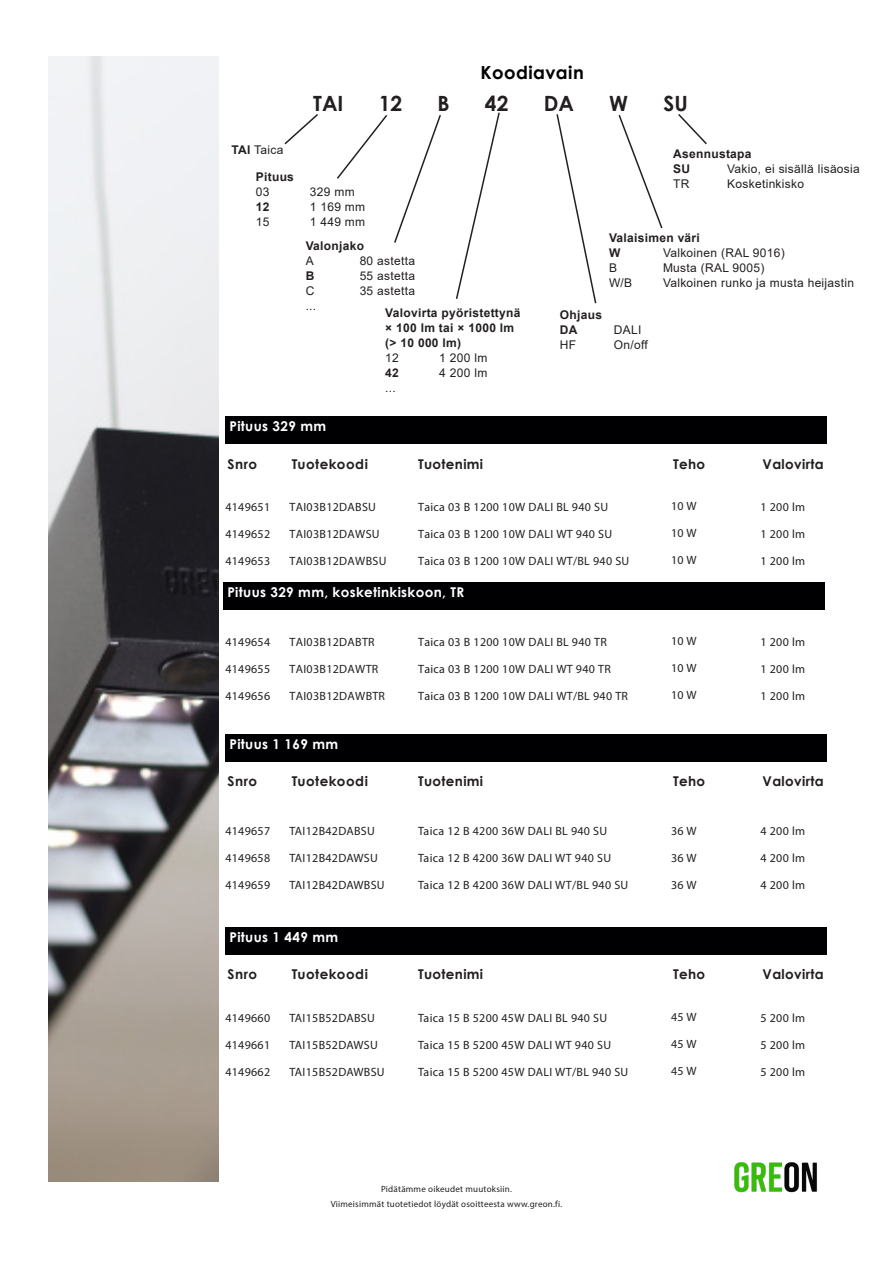
<style>
.page{position:relative;width:893px;height:1263px;background:#fff}
.page>*{position:absolute;margin:0;border:0;box-sizing:border-box;transform-origin:0 0}
.t1{font:700 21px "Century Gothic";color:#231f20}
.t2{font:700 18px "Century Gothic";letter-spacing:.025em;color:#000}
.Peruskappale{font:700 13.5px "Century Gothic";letter-spacing:.025em;color:#231f20}
.t3{font:700 13.5px "Century Gothic";letter-spacing:.025em;color:#fff}
.Peruskappale-2{font:12px "Myriad Pro";letter-spacing:.025em;color:#231f20}
.t4{font:12px "Arial";letter-spacing:.025em;color:#231f20}
.t5{font:700 12px/15px "Arial";letter-spacing:.025em;color:#231f20}
.Peruskappale-3{font:9px "Myriad Pro";letter-spacing:.025em;color:#231f20}
.s1{font-weight:700}
</style>
<div class="page">
<img style="left:734px;top:1162px;width:83px;height:31px">
<div style="left:225px;top:417px;width:602px;height:27px;background:#000003"></div>
<img style="left:48px;top:56px;width:170px;height:1125px">
<div style="left:225px;top:734px;width:602px;height:27px;background:#000003"></div>
<div style="left:225px;top:927px;width:602px;height:27px;background:#000003"></div>
<div style="left:223px;top:583px;width:602px;height:27px;background:#000003"></div>
<svg style="left:284px;top:114px;width:34px;height:31px"></svg>
<svg style="left:678px;top:114px;width:29px;height:31px"></svg>
<svg style="left:337px;top:115px;width:104px;height:128px"></svg>
<svg style="left:455px;top:112px;width:45px;height:187px"></svg>
<svg style="left:618px;top:115px;width:45px;height:114px"></svg>
<svg style="left:556px;top:114px;width:41px;height:190px"></svg>
<p class="t2" style="left:480px;top:59px;width:105px">Koodiavain</p>
<p class="t1" style="left:313px;top:88px;width:32px">TAI</p>
<p class="t1" style="left:379px;top:88px;width:25px">12</p>
<p class="t1" style="left:437px;top:88px;width:14px">B</p>
<p class="t1" style="left:485px;top:88px;width:25px">42</p>
<p class="t1" style="left:544px;top:88px;width:32px">DA</p>
<p class="t1" style="left:609px;top:88px;width:20px">W</p>
<p class="t1" style="left:663px;top:88px;width:26px">SU</p>
<p class="t4" style="left:232px;top:141px;width:53px"><span class="s1">TAI</span> Taica</p>
<p class="t5" style="left:256px;top:170px;width:40px">Pituus</p>
<p class="t4" style="left:256px;top:184px;width:15px">03</p>
<p class="t4" style="left:310px;top:184px;width:46px">329 mm</p>
<p class="t5" style="left:256px;top:200px;width:15px">12</p>
<p class="t4" style="left:310px;top:199px;width:57px">1 169 mm</p>
<p class="t4" style="left:256px;top:214px;width:15px">15</p>
<p class="t4" style="left:310px;top:214px;width:57px">1 449 mm</p>
<p class="t5" style="left:306px;top:238px;width:60px">Valonjako</p>
<p class="t4" style="left:306px;top:252px;width:10px">A</p>
<p class="t4" style="left:360px;top:252px;width:57px">80 astetta</p>
<p class="t5" style="left:306px;top:268px;width:10px">B</p>
<p class="t4" style="left:360px;top:267px;width:57px">55 astetta</p>
<p class="t4" style="left:306px;top:282px;width:10px">C</p>
<p class="t4" style="left:360px;top:282px;width:57px">35 astetta</p>
<p class="t4" style="left:306px;top:297px;width:12px">...</p>
<p class="t5" style="left:385px;top:305px;width:137px">Valovirta pyöristettynä × 100 lm tai × 1000 lm (&gt; 10 000 lm)</p>
<p class="t4" style="left:385px;top:349px;width:15px">12</p>
<p class="t4" style="left:439px;top:349px;width:50px">1 200 lm</p>
<p class="t5" style="left:385px;top:365px;width:15px">42</p>
<p class="t4" style="left:439px;top:364px;width:50px">4 200 lm</p>
<p class="t4" style="left:385px;top:379px;width:12px">...</p>
<p class="t3" style="left:229px;top:416px;width:98px">Pituus 329 mm</p>
<p class="t5" style="left:673px;top:147px;width:80px">Asennustapa</p>
<p class="t5" style="left:673px;top:162px;width:18px">SU</p>
<p class="t4" style="left:727px;top:161px;width:134px">Vakio, ei sisällä lisäosia</p>
<p class="t4" style="left:673px;top:176px;width:18px">TR</p>
<p class="t4" style="left:727px;top:176px;width:78px">Kosketinkisko</p>
<p class="t5" style="left:609px;top:230px;width:92px">Valaisimen väri</p>
<p class="t5" style="left:609px;top:245px;width:13px">W</p>
<p class="t4" style="left:663px;top:244px;width:123px">Valkoinen (RAL 9016)</p>
<p class="t4" style="left:609px;top:259px;width:10px">B</p>
<p class="t4" style="left:663px;top:259px;width:103px">Musta (RAL 9005)</p>
<p class="t4" style="left:609px;top:274px;width:25px">W/B</p>
<p class="t4" style="left:663px;top:274px;width:193px">Valkoinen runko ja musta heijastin</p>
<p class="t5" style="left:560px;top:308px;width:44px">Ohjaus</p>
<p class="t5" style="left:560px;top:323px;width:19px">DA</p>
<p class="t4" style="left:614px;top:322px;width:29px">DALI</p>
<p class="t4" style="left:560px;top:337px;width:18px">HF</p>
<p class="t4" style="left:614px;top:337px;width:35px">On/off</p>
<p class="Peruskappale" style="left:227px;top:454px;width:31px">Snro</p>
<p class="Peruskappale-2" style="left:225px;top:500px;width:46px">4149651</p>
<p class="Peruskappale-2" style="left:225px;top:527px;width:46px">4149652</p>
<p class="Peruskappale-2" style="left:225px;top:554px;width:46px">4149653</p>
<p class="Peruskappale" style="left:292px;top:454px;width:78px">Tuotekoodi</p>
<p class="Peruskappale" style="left:763px;top:454px;width:63px">Valovirta</p>
<p class="Peruskappale-2" style="left:418px;top:500px;width:192px">Taica 03 B 1200 10W DALI BL 940 SU</p>
<p class="Peruskappale-2" style="left:418px;top:527px;width:196px">Taica 03 B 1200 10W DALI WT 940 SU</p>
<p class="Peruskappale-2" style="left:418px;top:554px;width:213px">Taica 03 B 1200 10W DALI WT/BL 940 SU</p>
<p class="Peruskappale" style="left:418px;top:454px;width:67px">Tuotenimi</p>
<p class="Peruskappale" style="left:673px;top:454px;width:34px">Teho</p>
<p class="Peruskappale-2" style="left:671px;top:499px;width:27px">10 W</p>
<p class="Peruskappale-2" style="left:671px;top:526px;width:27px">10 W</p>
<p class="Peruskappale-2" style="left:671px;top:553px;width:27px">10 W</p>
<p class="Peruskappale-2" style="left:760px;top:500px;width:46px">1 200 lm</p>
<p class="Peruskappale-2" style="left:760px;top:527px;width:46px">1 200 lm</p>
<p class="Peruskappale-2" style="left:760px;top:554px;width:46px">1 200 lm</p>
<p class="Peruskappale-2" style="left:290px;top:500px;width:88px">TAI03B12DABSU</p>
<p class="Peruskappale-2" style="left:290px;top:527px;width:92px">TAI03B12DAWSU</p>
<p class="Peruskappale-2" style="left:290px;top:554px;width:98px">TAI03B12DAWBSU</p>
<p class="t3" style="left:227px;top:582px;width:238px">Pituus 329 mm, kosketinkiskoon, TR</p>
<p class="Peruskappale-2" style="left:225px;top:635px;width:46px">4149654</p>
<p class="Peruskappale-2" style="left:225px;top:662px;width:46px">4149655</p>
<p class="Peruskappale-2" style="left:225px;top:689px;width:46px">4149656</p>
<p class="Peruskappale-2" style="left:290px;top:635px;width:87px">TAI03B12DABTR</p>
<p class="Peruskappale-2" style="left:290px;top:662px;width:90px">TAI03B12DAWTR</p>
<p class="Peruskappale-2" style="left:290px;top:689px;width:97px">TAI03B12DAWBTR</p>
<p class="t3" style="left:229px;top:734px;width:110px">Pituus 1 169 mm</p>
<p class="Peruskappale-2" style="left:418px;top:635px;width:190px">Taica 03 B 1200 10W DALI BL 940 TR</p>
<p class="Peruskappale-2" style="left:418px;top:662px;width:194px">Taica 03 B 1200 10W DALI WT 940 TR</p>
<p class="Peruskappale-2" style="left:418px;top:689px;width:211px">Taica 03 B 1200 10W DALI WT/BL 940 TR</p>
<p class="Peruskappale-2" style="left:671px;top:634px;width:27px">10 W</p>
<p class="Peruskappale-2" style="left:671px;top:661px;width:27px">10 W</p>
<p class="Peruskappale-2" style="left:671px;top:688px;width:27px">10 W</p>
<p class="Peruskappale-2" style="left:760px;top:635px;width:46px">1 200 lm</p>
<p class="Peruskappale-2" style="left:760px;top:662px;width:46px">1 200 lm</p>
<p class="Peruskappale-2" style="left:760px;top:689px;width:46px">1 200 lm</p>
<p class="Peruskappale" style="left:227px;top:771px;width:31px">Snro</p>
<p class="Peruskappale-2" style="left:225px;top:824px;width:46px">4149657</p>
<p class="Peruskappale-2" style="left:225px;top:851px;width:46px">4149658</p>
<p class="Peruskappale-2" style="left:225px;top:878px;width:46px">4149659</p>
<p class="Peruskappale" style="left:292px;top:771px;width:78px">Tuotekoodi</p>
<p class="Peruskappale" style="left:763px;top:771px;width:63px">Valovirta</p>
<p class="Peruskappale" style="left:418px;top:771px;width:67px">Tuotenimi</p>
<p class="Peruskappale" style="left:673px;top:771px;width:34px">Teho</p>
<p class="Peruskappale-2" style="left:290px;top:824px;width:87px">TAI12B42DABSU</p>
<p class="Peruskappale-2" style="left:290px;top:851px;width:90px">TAI12B42DAWSU</p>
<p class="Peruskappale-2" style="left:290px;top:878px;width:97px">TAI12B42DAWBSU</p>
<p class="Peruskappale-2" style="left:418px;top:824px;width:191px">Taica 12 B 4200 36W DALI BL 940 SU</p>
<p class="Peruskappale-2" style="left:418px;top:851px;width:195px">Taica 12 B 4200 36W DALI WT 940 SU</p>
<p class="Peruskappale-2" style="left:418px;top:878px;width:212px">Taica 12 B 4200 36W DALI WT/BL 940 SU</p>
<p class="Peruskappale-2" style="left:671px;top:824px;width:27px">36 W</p>
<p class="Peruskappale-2" style="left:671px;top:851px;width:27px">36 W</p>
<p class="Peruskappale-2" style="left:671px;top:878px;width:27px">36 W</p>
<p class="Peruskappale-2" style="left:760px;top:824px;width:46px">4 200 lm</p>
<p class="Peruskappale-2" style="left:760px;top:851px;width:46px">4 200 lm</p>
<p class="Peruskappale-2" style="left:760px;top:878px;width:46px">4 200 lm</p>
<p class="t3" style="left:229px;top:927px;width:110px">Pituus 1 449 mm</p>
<p class="Peruskappale" style="left:227px;top:964px;width:31px">Snro</p>
<p class="Peruskappale-2" style="left:225px;top:1010px;width:46px">4149660</p>
<p class="Peruskappale-2" style="left:225px;top:1037px;width:46px">4149661</p>
<p class="Peruskappale-2" style="left:225px;top:1064px;width:46px">4149662</p>
<p class="Peruskappale" style="left:292px;top:964px;width:78px">Tuotekoodi</p>
<p class="Peruskappale" style="left:763px;top:964px;width:63px">Valovirta</p>
<p class="Peruskappale-2" style="left:418px;top:1010px;width:191px">Taica 15 B 5200 45W DALI BL 940 SU</p>
<p class="Peruskappale-2" style="left:418px;top:1037px;width:195px">Taica 15 B 5200 45W DALI WT 940 SU</p>
<p class="Peruskappale-2" style="left:418px;top:1064px;width:212px">Taica 15 B 5200 45W DALI WT/BL 940 SU</p>
<p class="Peruskappale" style="left:418px;top:964px;width:67px">Tuotenimi</p>
<p class="Peruskappale" style="left:673px;top:964px;width:34px">Teho</p>
<p class="Peruskappale-2" style="left:671px;top:1009px;width:27px">45 W</p>
<p class="Peruskappale-2" style="left:671px;top:1036px;width:27px">45 W</p>
<p class="Peruskappale-2" style="left:671px;top:1063px;width:27px">45 W</p>
<p class="Peruskappale-2" style="left:760px;top:1010px;width:46px">5 200 lm</p>
<p class="Peruskappale-2" style="left:760px;top:1037px;width:46px">5 200 lm</p>
<p class="Peruskappale-2" style="left:760px;top:1064px;width:46px">5 200 lm</p>
<p class="Peruskappale-2" style="left:290px;top:1010px;width:87px">TAI15B52DABSU</p>
<p class="Peruskappale-2" style="left:290px;top:1037px;width:90px">TAI15B52DAWSU</p>
<p class="Peruskappale-2" style="left:290px;top:1064px;width:97px">TAI15B52DAWBSU</p>
<p class="Peruskappale-3" style="left:381px;top:1184px;width:132px">Pidätämme oikeudet muutoksiin.</p>
<p class="Peruskappale-3" style="left:331px;top:1199px;width:233px">Viimeisimmät tuotetiedot löydät osoitteesta www.greon.fi.</p>
</div>
